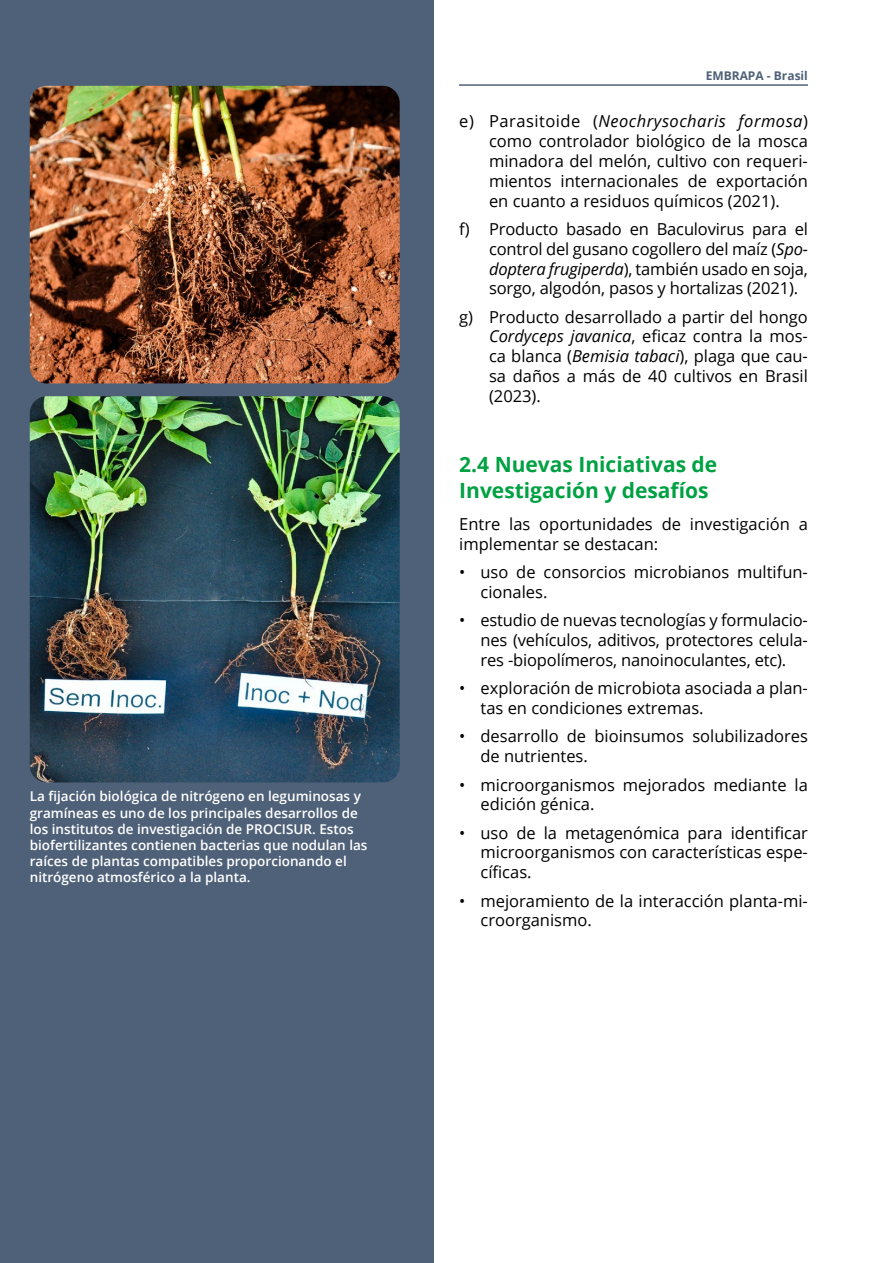
<style>
.page{position:relative;width:893px;height:1263px;background:#fff}
.page>*{position:absolute;margin:0;border:0;box-sizing:border-box;transform-origin:0 0}
.Subtítulos_1{font:700 21px/25.2px "Open Sans";color:#00a143}
.txt01{font:16.5px/19.8px "Open Sans";color:#000}
.figuras{font:600 13.5px/16.2px "Open Sans";color:#fff}
.t1{font:700 12px "Open Sans";color:#4f6178}
.s1{font-style:italic}
</style>
<div class="page">
<hr style="left:85px;top:84px;width:723px;height:2px;background:#4f6178">
<div style="left:340px;top:66px;width:119px;height:36px;background:#fff"></div>
<div style="left:0;top:0;width:434px;height:1263px;background:#4f6178"></div>
<img style="left:30px;top:86px;width:370px;height:297px">
<img style="left:30px;top:396px;width:370px;height:386px">
<p class="figuras" style="left:30px;top:788px;width:339px">La fijación biológica de nitrógeno en leguminosas y gramíneas es uno de los principales desarrollos de los institutos de investigación de PROCISUR. Estos biofertilizantes contienen bacterias que nodulan las raíces de plantas compatibles proporcionando el nitrógeno atmosférico a la planta.</p>
<p class="t1" style="left:706px;top:67px;width:104px">EMBRAPA - Brasil</p>
<p class="txt01" style="left:489px;top:111px;width:320px;text-align:justify;text-indent:-30px">e) Parasitoide (<span class="s1">Neochrysocharis formosa</span>) como controlador biológico de la mosca minadora del melón, cultivo con requeri&shy;mientos internacionales de exportación en cuanto a residuos químicos (2021).</p>
<p class="txt01" style="left:489px;top:219px;width:320px;text-align:justify;text-indent:-30px">f) Producto basado en Baculovirus para el control del gusano cogollero del maíz (<span class="s1">Spo&shy;doptera frugiperda</span>), también usado en soja, sorgo, algodón, pasos y hortalizas (2021).</p>
<p class="txt01" style="left:489px;top:306px;width:320px;text-align:justify;text-indent:-30px">g) Producto desarrollado a partir del hongo <span class="s1">Cordyceps javanica</span>, eficaz contra la mos&shy;ca blanca (<span class="s1">Bemisia tabaci</span>), plaga que cau&shy;sa daños a más de 40 cultivos en Brasil (2023).</p>
<p class="Subtítulos_1" style="left:459px;top:452px;width:260px">2.4 Nuevas Iniciativas de<br>Investigación y desafíos</p>
<p class="txt01" style="left:459px;top:514px;width:350px">Entre las oportunidades de investigación a implementar se destacan:</p>
<p class="txt01" style="left:480px;top:562px;width:329px;text-indent:-21px">• uso de consorcios microbianos multifun&shy;cionales.</p>
<p class="txt01" style="left:480px;top:610px;width:329px;text-align:justify;text-indent:-21px">• estudio de nuevas tecnologías y formulacio&shy;nes (vehículos, aditivos, protectores celula&shy;res -biopolímeros, nanoinoculantes, etc).</p>
<p class="txt01" style="left:480px;top:678px;width:329px;text-indent:-21px">• exploración de microbiota asociada a plan&shy;tas en condiciones extremas.</p>
<p class="txt01" style="left:480px;top:726px;width:329px;text-indent:-21px">• desarrollo de bioinsumos solubilizadores de nutrientes.</p>
<p class="txt01" style="left:480px;top:774px;width:329px;text-indent:-21px">• microorganismos mejorados mediante la edición génica.</p>
<p class="txt01" style="left:480px;top:822px;width:329px;text-align:justify;text-indent:-21px">• uso de la metagenómica para identificar microorganismos con características espe&shy;cíficas.</p>
<p class="txt01" style="left:480px;top:890px;width:329px;text-indent:-21px">• mejoramiento de la interacción planta-mi&shy;croorganismo.</p>
</div>
